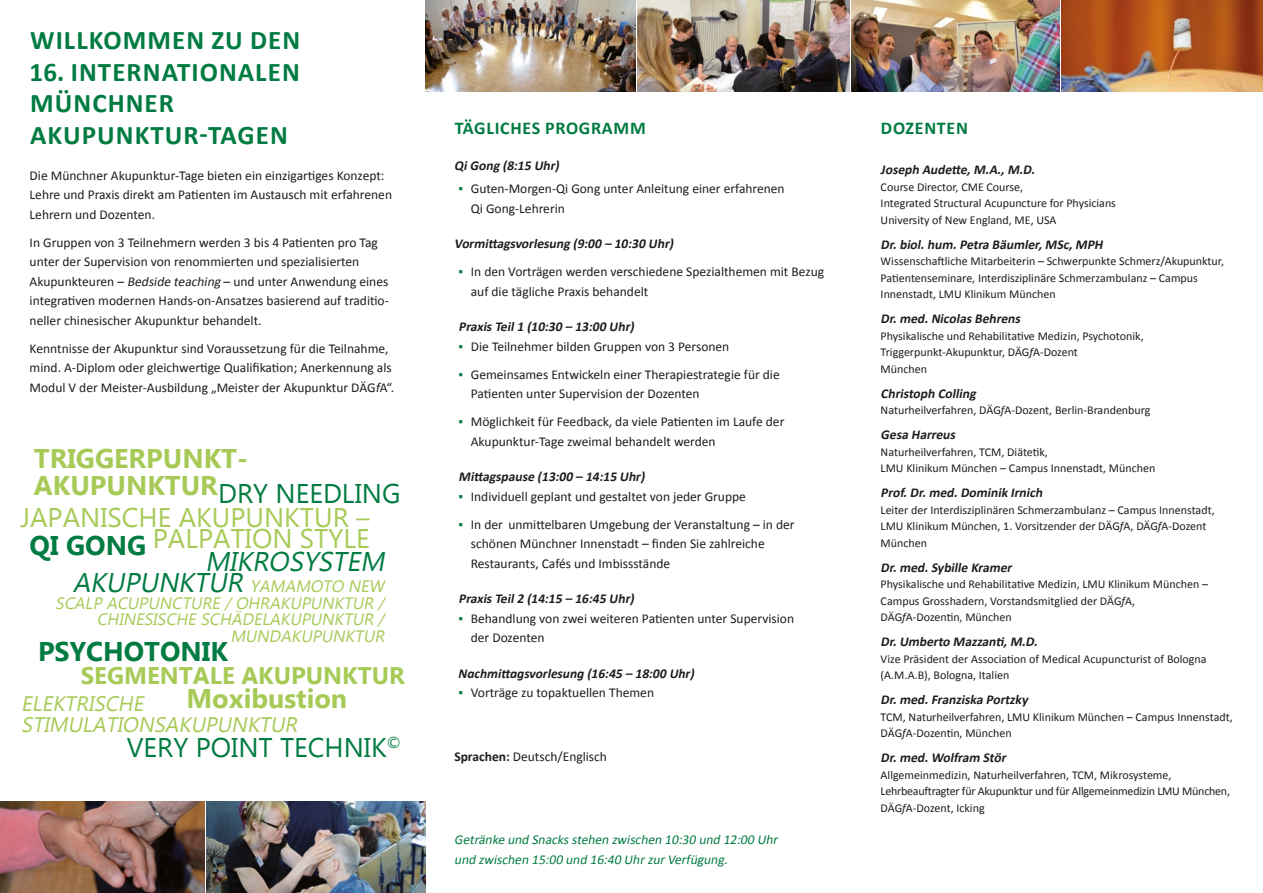
<style>
.page{position:relative;width:1263px;height:893px;background:#fff}
.page>*{position:absolute;margin:0;border:0;box-sizing:border-box;transform-origin:0 0}
.t1{font:700 27px/31.5px "Calibri";letter-spacing:.04em;color:#007b41}
.t2{font:27px/21px "Lao UI";color:#a7ca57;text-align:center}
.t3{font:700 27px/27px "Lao UI";color:#a7ca57}
.t4{font:27px "Lao UI";color:#007b41}
.t5{font:700 27px "Lao UI";color:#007b41}
.t6{font:italic 27px "Lao UI";color:#007b41}
.t7{font:700 24px "Lao UI";color:#a7ca57}
.t8{font:italic 21px "Lao UI";color:#a7ca57}
.t9{font:700 18px "Calibri";letter-spacing:.04em;color:#007b41}
.t10{font:italic 16.5px/16.5px "Lao UI";color:#a7ca57;text-align:right}
.t11{font:13.5px/19.5px "Calibri";color:#1d1d1b}
.t12{font:italic 700 13.5px "Calibri";color:#1d1d1b}
.t13{font:italic 13.5px/19.5px "Calibri";color:#007b41}
.t14{font:italic 700 13.5px "Calibri";color:#1d1d1b}
.t15{font:12px/16.5px "Calibri";color:#1d1d1b}
.t16{font:12px/16.5px "Calibri";letter-spacing:-.02em;color:#1d1d1b}
.s1{font-style:italic}
.s2{font-weight:700;color:#007b41}
.s3{font-size:27px;color:#007b41}
.s4{color:#007b41}
.s5{font-weight:700}
</style>
<div class="page">
<img style="left:425px;top:0;width:838px;height:91px">
<img style="left:0;top:801px;width:425px;height:92px">
<h1 class="t1" style="left:30px;top:25px;width:271px">WILLKOMMEN ZU DEN</h1>
<h1 class="t1" style="left:30px;top:56px;width:272px">16. INTERNATIONALEN<br>MÜNCHNER<br>AKUPUNKTUR-TAGEN</h1>
<p class="t11" style="left:30px;top:166px;width:364px">Die Münchner Akupunktur-Tage bieten ein einzigartiges Konzept:<br>Lehre und Praxis direkt am Patienten im Austausch mit erfahrenen<br>Lehrern und Dozenten.</p>
<p class="t11" style="left:30px;top:233px;width:361px">In Gruppen von 3 Teilnehmern werden 3 bis 4 Patienten pro Tag unter der Supervision von renommierten und spezialisierten Akupunkteuren – <span class="s1">Bedside teaching</span> – und unter Anwendung eines integrativen modernen Hands-on-Ansatzes basierend auf traditio&shy;neller chinesischer Akupunktur behandelt.</p>
<p class="t11" style="left:30px;top:339px;width:366px">Kenntnisse der Akupunktur sind Voraussetzung für die Teilnahme, mind. A-Diplom oder gleichwertige Qualifikation; Anerkennung als<br>Modul V der Meister-Ausbildung „Meister der Akupunktur DÄG<span class="s1">f</span>A“.</p>
<h1 class="t3" style="left:34px;top:444px;width:216px">TRIGGERPUNKT-<br>AKUPUNKTUR</h1>
<h1 class="t4" style="left:218px;top:476px;width:184px">DRY NEEDLING</h1>
<h1 class="t2" style="left:21px;top:505px;width:351px">JAPANISCHE AKUPUNKTUR –<br><span class="s2">QI GONG</span> PALPATION STYLE</h1>
<h1 class="t6" style="left:205px;top:543px;width:187px">MIKROSYSTEM</h1>
<p class="t10" style="left:55px;top:577px;width:334px"><span class="s3">AKUPUNKTUR</span> YAMAMOTO NEW<br>SCALP ACUPUNCTURE / OHRAKUPUNKTUR /<br>CHINESISCHE SCHÄDELAKUPUNKTUR /<br>MUNDAKUPUNKTUR</p>
<h1 class="t5" style="left:38px;top:633px;width:191px">PSYCHOTONIK</h1>
<h2 class="t7" style="left:81px;top:659px;width:326px">SEGMENTALE AKUPUNKTUR</h2>
<h3 class="t8" style="left:21px;top:689px;width:128px">ELEKTRISCHE</h3>
<h1 class="t3" style="left:186px;top:684px;width:162px">Moxibustion</h1>
<h3 class="t8" style="left:21px;top:710px;width:282px">STIMULATIONSAKUPUNKTUR</h3>
<h1 class="t4" style="left:127px;top:729px;width:276px">VERY POINT TECHNIK<sup>©</sup></h1>
<h3 class="t9" style="left:455px;top:116px;width:193px">TÄGLICHES PROGRAMM</h3>
<p class="t12" style="left:454px;top:157px;width:109px">QiGong (8:15 Uhr)</p>
<p class="t11" style="left:471px;top:179px;width:315px;text-indent:-12px"><span class="s4">▪</span> Guten-Morgen-Qi Gong unter Anleitung einer erfahrenen<br>Qi Gong-Lehrerin</p>
<p class="t12" style="left:454px;top:235px;width:224px">Vormittagsvorlesung (9:00 – 10:30 Uhr)</p>
<p class="t11" style="left:471px;top:262px;width:355px;text-indent:-12px"><span class="s4">▪</span> In den Vorträgen werden verschiedene Spezialthemen mit Bezug auf die tägliche Praxis behandelt</p>
<p class="t12" style="left:459px;top:318px;width:180px">PraxisTeil1 (10:30 – 13:00 Uhr)</p>
<p class="t11" style="left:459px;top:336px;width:272px"><span class="s4">▪</span> Die Teilnehmer bilden Gruppen von 3 Personen</p>
<p class="t11" style="left:471px;top:364px;width:310px;text-indent:-12px"><span class="s4">▪</span> Gemeinsames Entwickeln einer Therapiestrategie für die<br>Patienten unter Supervision der Dozenten</p>
<p class="t11" style="left:471px;top:412px;width:315px;text-indent:-12px"><span class="s4">▪</span> Möglichkeit für Feedback, da viele Patienten im Laufe der<br>Akupunktur-Tage zweimal behandelt werden</p>
<p class="t12" style="left:459px;top:468px;width:191px">Mittagspause (13:00 – 14:15 Uhr)</p>
<p class="t11" style="left:459px;top:486px;width:289px"><span class="s4">▪</span> Individuell geplant und gestaltet von jeder Gruppe</p>
<p class="t11" style="left:471px;top:514px;width:325px;text-indent:-12px"><span class="s4">▪</span> In der unmittelbaren Umgebung der Veranstaltung – in der schönen Münchner Innenstadt – finden Sie zahlreiche<br>Restaurants, Cafés und Imbissstände</p>
<p class="t12" style="left:459px;top:590px;width:180px">PraxisTeil2 (14:15 – 16:45 Uhr)</p>
<p class="t11" style="left:471px;top:608px;width:325px;text-indent:-12px"><span class="s4">▪</span> Behandlung von zwei weiteren Patienten unter Supervision der Dozenten</p>
<p class="t14" style="left:459px;top:665px;width:237px">Nachmittagsvorlesung (16:45 – 18:00 Uhr)</p>
<p class="t11" style="left:459px;top:683px;width:197px"><span class="s4">▪</span> Vorträge zu topaktuellen Themen</p>
<p class="t11" style="left:454px;top:746px;width:154px"><span class="s5">Sprachen:</span> Deutsch/Englisch</p>
<p class="t13" style="left:454px;top:830px;width:328px">Getränke und Snacksstehen zwischen 10:30 und 12:00 Uhr und zwischen 15:00 und 16:40 UhrzurVerfügung.</p>
<h3 class="t9" style="left:881px;top:116px;width:88px">DOZENTEN</h3>
<p class="t12" style="left:881px;top:161px;width:159px">Joseph Audette,M.A.,M.D.</p>
<p class="t15" style="left:881px;top:179px;width:237px">Course Director, CME Course,<br>Integrated Structural Acupuncture for Physicians<br>University of New England, ME, USA</p>
<p class="t12" style="left:881px;top:236px;width:227px">Dr.biol.hum.Petra Bäumler,MSc,MPH</p>
<p class="t15" style="left:881px;top:253px;width:345px">Wissenschaftliche Mitarbeiterin – Schwerpunkte Schmerz/Akupunktur,<br>Patientenseminare, Interdisziplinäre Schmerzambulanz – Campus<br>Innenstadt, LMU Klinikum München</p>
<p class="t12" style="left:881px;top:310px;width:144px">Dr.med.NicolasBehrens</p>
<p class="t15" style="left:881px;top:328px;width:265px">Physikalische und Rehabilitative Medizin, Psychotonik,<br>Triggerpunkt-Akupunktur, DÄG<span class="s1">f</span>A-Dozent<br>München</p>
<p class="t12" style="left:881px;top:385px;width:100px">Christoph Colling</p>
<p class="t15" style="left:881px;top:402px;width:271px">Naturheilverfahren, DÄG<span class="s1">f</span>A-Dozent, Berlin-Brandenburg</p>
<p class="t12" style="left:881px;top:426px;width:79px">Gesa Harreus</p>
<p class="t15" style="left:881px;top:444px;width:276px">Naturheilverfahren, TCM, Diätetik,<br>LMU Klinikum München – Campus Innenstadt, München</p>
<p class="t12" style="left:881px;top:484px;width:166px">Prof.Dr.med.Dominik Irnich</p>
<p class="t15" style="left:881px;top:502px;width:336px">Leiter der Interdisziplinären Schmerzambulanz – Campus Innenstadt,<br>LMU Klinikum München, 1. Vorsitzender der DÄG<span class="s1">f</span>A, DÄG<span class="s1">f</span>A-Dozent<br>München</p>
<p class="t12" style="left:881px;top:559px;width:136px">Dr.med.Sybille Kramer</p>
<p class="t15" style="left:881px;top:576px;width:329px">Physikalische und Rehabilitative Medizin, LMU Klinikum München –<br>Campus Grosshadern, Vorstandsmitglied der DÄG<span class="s1">f</span>A,<br>DÄG<span class="s1">f</span>A-Dozentin, München</p>
<p class="t12" style="left:881px;top:633px;width:161px">Dr.Umberto Mazzanti,M.D.</p>
<p class="t15" style="left:881px;top:651px;width:327px">Vize Präsident der Association of Medical Acupuncturist of Bologna (A.M.A.B), Bologna, Italien</p>
<p class="t12" style="left:881px;top:691px;width:152px">Dr.med.Franziska Portzky</p>
<p class="t15" style="left:881px;top:709px;width:354px">TCM, Naturheilverfahren, LMU Klinikum München – Campus Innenstadt,<br>DÄG<span class="s1">f</span>A-Dozentin, München</p>
<p class="t12" style="left:881px;top:749px;width:130px">Dr.med.Wolfram Stör</p>
<p class="t16" style="left:881px;top:767px;width:351px">Allgemeinmedizin, Naturheilverfahren, TCM, Mikrosysteme,<br>Lehrbeauftragter für Akupunktur und für Allgemeinmedizin LMU München,<br>DÄG<span class="s1">f</span>A-Dozent, Icking</p>
</div>
